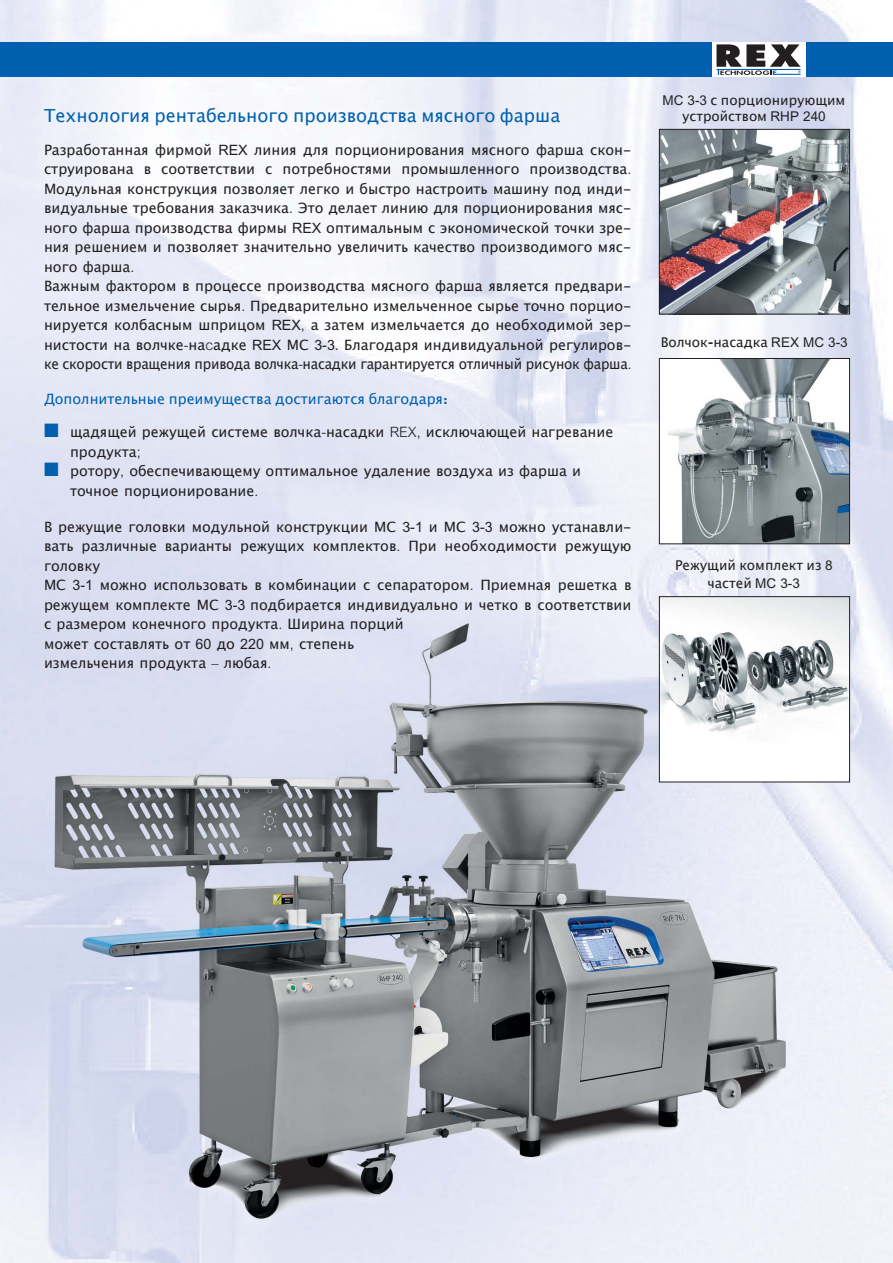
<style>
.page{position:relative;width:893px;height:1263px;background:#fff}
.page>*{position:absolute;margin:0;border:0;box-sizing:border-box;transform-origin:0 0}
.t1{font:18px "Lucida Grande";color:#0060af}
.t2{font:14.25px/19.5px "Lucida Grande";color:#231f20}
.t3{font:14.25px "Lucida Grande";color:#0060af}
.t4{font:13.5px/18px "Lucida Grande";color:#231f20;text-align:center}
.s1{font-family:"M Arial"}
.s2{font-family:"M Arial";font-weight:300}
.s3{font-family:"DIN";font-weight:700}
.s4{color:#0060af}
</style>
<div class="page">
<img style="left:0;top:0;width:893px;height:1262px">
<div style="left:0;top:43px;width:712px;height:34px;background:#0060af"></div>
<div style="left:805px;top:43px;width:88px;height:34px;background:#0060af"></div>
<div style="left:712px;top:43px;width:94px;height:34px;background:#fff"></div>
<svg style="left:716px;top:44px;width:85px;height:31px"></svg>
<img style="left:661px;top:598px;width:187px;height:182px">
<div style="left:659px;top:596px;width:191px;height:186px;border:1px solid #231f20"></div>
<img style="left:661px;top:131px;width:187px;height:181px">
<div style="left:659px;top:129px;width:191px;height:185px;border:1px solid #231f20"></div>
<img style="left:661px;top:360px;width:187px;height:182px">
<div style="left:659px;top:358px;width:191px;height:186px;border:1px solid #231f20"></div>
<p class="t1" style="left:44px;top:105px;width:518px">Технология рентабельного производства мясного фарша</p>
<p class="t2" style="left:44px;top:140px;width:589px">Разработанная фирмой <span class="s1">REX</span> линия для порционирования мясного фарша скон&shy;струирована в соответствии с потребностями промышленного производства<span class="s2">.<br></span>Модульная конструкция позволяет легко и быстро настроить машину под инди&shy;видуальные требования заказчика<span class="s2">.</span> Это делает линию для порционирования мяс&shy;ного фарша производства фирмы <span class="s1">REX</span> оптимальным с экономической точки зре&shy;ния решением и позволяет значительно увеличить качество производимого мяс&shy;ного фарша<span class="s2">.<br></span>Важным фактором в процессе производства мясного фарша является предвари&shy;тельное измельчение сырья<span class="s2">.</span> Предварительно измельченное сырье точно порцио&shy;нируется колбасным шприцом <span class="s1">REX</span><span class="s2">,</span> а затем измельчается до необходимой зер&shy;нистости на волчке<span class="s2">-</span>на<span class="s2">c</span>адке <span class="s1">REX</span> МС <span class="s1">3-3.</span> Благодаря индивидуальной регулиров&shy;ке скорости вращения привода волчка<span class="s2">-</span>насадки гарантируется отличный рисунок фарша<span class="s2">.</span></p>
<p class="t3" style="left:44px;top:390px;width:405px">Дополнительные преимущества достигаются благодаря<span class="s3">:</span></p>
<p class="t2" style="left:70px;top:422px;width:545px;text-indent:-26px"><span class="s4">■</span> щадящей режущей системе волчка<span class="s2">-</span>насадки <span class="s2">REX,</span> исключающей нагревание продукта<span class="s2">;</span></p>
<p class="t2" style="left:70px;top:461px;width:512px;text-indent:-26px"><span class="s4">■</span> ротору<span class="s2">,</span> обеспечивающему оптимальное удаление воздуха из фарша и точное порционирование<span class="s2">.</span></p>
<p class="t2" style="left:44px;top:516px;width:589px">В режущие головки модульной конструкции МС <span class="s1">3-1</span> и МС <span class="s1">3-3</span> можно устанавли&shy;вать различные варианты режущих комплектов<span class="s2">.</span> При необходимости режущую головку<br>МС <span class="s1">3-1</span> можно использовать в комбинации с сепаратором<span class="s2">.</span> Приемная решетка в режущем комплекте МС <span class="s1">3-3</span> подбирается индивидуально и четко в соответствии с размером конечного продукта<span class="s2">.</span> Ширина порций<br>может составлять от <span class="s1">60</span> до <span class="s1">220</span> мм<span class="s2">,</span> степень<br>измельчения продукта <span class="s2">–</span> любая<span class="s2">.</span></p>
<p class="t4" style="left:662px;top:91px;width:184px;line-height:16.4px"><span class="s1">MC 3-3</span> с порционирующим устройством <span class="s1">RHP 240</span></p>
<p class="t4" style="left:661px;top:333px;width:189px">Волчок<span class="s3">-</span>насадка <span class="s1">REX MC 3-3</span></p>
<p class="t4" style="left:675px;top:555px;width:159px">Режущий комплект из <span class="s1">8 </span>частей <span class="s1">MC 3-3</span></p>
</div>
